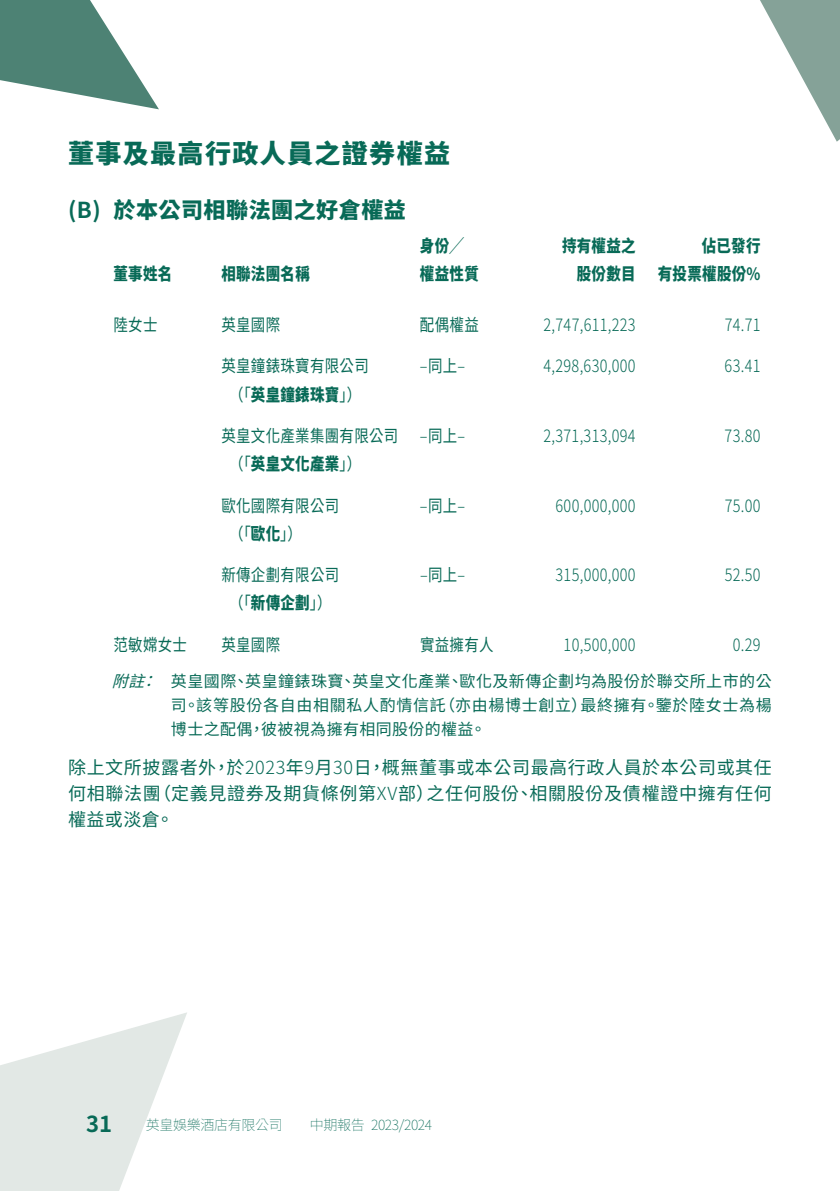
<style>
.page{position:relative;width:840px;height:1191px;background:#fff}
.page>*{position:absolute;margin:0;border:0;box-sizing:border-box;transform-origin:0 0}
.t1{font:900 26px "Noto Sans CJ Ktc";letter-spacing:.05em;color:#086a57}
.t2{font:900 22px "Noto Sans CJ Ktc";letter-spacing:.025em;color:#086a57}
.t3{font:700 22px "Noto Sans CJ Ktc";color:#086a57}
.t4{font:18px/26px "Noto Sans CJ Ktc";letter-spacing:.03em;color:#086a57}
.t5{font:300 18px "Noto Sans CJ Ktc";letter-spacing:.03em;color:#086a57}
.t6{font:300 17px "Noto Sans CJ Ktc";letter-spacing:.02em;color:#086a57;scale:.85 1}
.t7{font:17px/28px "Noto Sans CJ Ktc";letter-spacing:.02em;color:#086a57;text-align:center;scale:.85 1}
.t8{font:900 17px/28px "Noto Sans CJ Ktc";letter-spacing:.025em;color:#086a57;text-align:right;scale:.85 1}
.t9{font:16px "Noto Sans CJ Ktc";letter-spacing:.025em;color:#086a57}
.t10{font:italic 16px "Noto Sans CJ Ktc";color:#086a57}
.t11{font:100 14px "Noto Sans CJ Ktc";letter-spacing:-.025em;color:#086a57}
.s1{font-weight:700}
.s2{font-weight:900}
.s3{font-weight:400}
.s4{font-style:italic}
.s5{font-weight:300}
</style>
<div class="page">
<svg style="left:0;top:1012px;width:187px;height:179px"></svg>
<svg style="left:760px;top:0;width:79px;height:142px;fill:#85a298"></svg>
<svg style="left:0;top:0;width:159px;height:109px"></svg>
<h1 class="t1" style="left:68px;top:139px;width:383px">董事及最高行政人員之證券權益</h1>
<p class="t2" style="left:113px;top:197px;width:294px">於本公司相聯法團之好倉權益</p>
<p class="t3" style="left:68px;top:197px;width:34px">B( )</p>
<p class="t8" style="left:113px;top:260px;width:71px">董事姓名</p>
<p class="t7" style="left:113px;top:311px;width:53px">陸女士</p>
<p class="t8" style="left:221px;top:260px;width:105px">相聯法團名稱</p>
<p class="t7" style="left:221px;top:311px;width:71px">英皇國際</p>
<p class="t8" style="left:420px;top:232px;width:71px;text-align:left">身份╱權益性質</p>
<p class="t8" style="left:561px;top:232px;width:88px">持有權益之股份數目</p>
<p class="t8" style="left:657px;top:232px;width:122px">佔已發行<br>有投票權股份<span class="s1">%</span></p>
<p class="t6" style="left:724px;top:315px;width:44px">74.71</p>
<p class="t7" style="left:420px;top:311px;width:71px">配偶權益</p>
<p class="t6" style="left:543px;top:315px;width:110px">2,747,611,223</p>
<p class="t7" style="left:221px;top:352px;width:175px">英皇鐘錶珠寶有限公司（「<span class="s2">英皇鐘錶珠寶</span> (「</p>
<p class="t6" style="left:724px;top:357px;width:44px">63.41</p>
<p class="t6" style="left:420px;top:357px;width:55px">‒<span class="s3">同上</span>‒</p>
<p class="t6" style="left:543px;top:357px;width:110px">4,298,630,000</p>
<p class="t7" style="left:229px;top:422px;width:200px;text-align:left;text-indent:-8px">英皇文化產業集團有限公司（「<span class="s2">英皇文化產業</span> (「</p>
<p class="t6" style="left:724px;top:426px;width:44px">73.80</p>
<p class="t6" style="left:420px;top:426px;width:55px">‒<span class="s3">同上</span>‒</p>
<p class="t6" style="left:543px;top:426px;width:110px">2,371,313,094</p>
<p class="t7" style="left:229px;top:492px;width:131px;text-align:left;text-indent:-8px">歐化國際有限公司（「<span class="s2">歐化</span> (「</p>
<p class="t6" style="left:724px;top:496px;width:44px">75.00</p>
<p class="t6" style="left:420px;top:496px;width:55px">‒<span class="s3">同上</span>‒</p>
<p class="t6" style="left:555px;top:496px;width:96px">600,000,000</p>
<p class="t7" style="left:221px;top:561px;width:140px">新傳企劃有限公司（「<span class="s2">新傳企劃</span> (「</p>
<p class="t6" style="left:724px;top:565px;width:44px">52.50</p>
<p class="t6" style="left:420px;top:565px;width:55px">‒<span class="s3">同上</span>‒</p>
<p class="t6" style="left:555px;top:565px;width:96px">315,000,000</p>
<p class="t7" style="left:113px;top:631px;width:88px">范敏嫦女士</p>
<p class="t7" style="left:221px;top:631px;width:71px">英皇國際</p>
<p class="t7" style="left:420px;top:631px;width:88px">實益擁有人</p>
<p class="t6" style="left:563px;top:635px;width:86px">10,500,000</p>
<p class="t6" style="left:732px;top:635px;width:34px">0.29</p>
<p class="t9" style="left:352px;top:672px;width:100px">英皇文化產業</p>
<p class="t9" style="left:459px;top:672px;width:313px">歐化及新傳企劃均為股份於聯交所上市的公</p>
<p class="t9" style="left:245px;top:672px;width:100px">英皇鐘錶珠寶</p>
<p class="t9" style="left:140px;top:672px;width:97px"><span class="s4">：</span>英皇國際</p>
<p class="t10" style="left:112px;top:672px;width:46px">附註</p>
<p class="t9" style="left:233px;top:672px;width:17px">、</p>
<p class="t9" style="left:340px;top:672px;width:17px">、</p>
<p class="t9" style="left:447px;top:672px;width:17px">、</p>
<p class="t9" style="left:439px;top:696px;width:150px">（亦由楊博士創立）</p>
<p class="t9" style="left:655px;top:696px;width:117px">鑒於陸女士為楊</p>
<p class="t9" style="left:196px;top:696px;width:251px">該等股份各自由相關私人酌情信託</p>
<p class="t9" style="left:580px;top:696px;width:67px">最終擁有</p>
<p class="t9" style="left:171px;top:696px;width:17px">司</p>
<p class="t9" style="left:183px;top:696px;width:17px">。</p>
<p class="t9" style="left:642px;top:696px;width:17px">。</p>
<p class="t9" style="left:171px;top:720px;width:83px">博士之配偶</p>
<p class="t9" style="left:261px;top:720px;width:214px">彼被視為擁有相同股份的權益</p>
<p class="t9" style="left:470px;top:720px;width:17px">。</p>
<p class="t9" style="left:249px;top:720px;width:17px">，</p>
<p class="t4" style="left:68px;top:755px;width:150px">除上文所披露者外</p>
<p class="t4" style="left:382px;top:755px;width:391px">概無董事或本公司最高行政人員於本公司或其任</p>
<p class="t5" style="left:226px;top:757px;width:147px"><span class="s3">於</span>2023<span class="s3">年月</span>9 30<span class="s3">日</span></p>
<p class="t4" style="left:212px;top:755px;width:19px">，</p>
<p class="t4" style="left:367px;top:755px;width:19px">，</p>
<p class="t4" style="left:153px;top:781px;width:282px">（定義見證券及期貨條例第<span class="s5">XV</span>部）</p>
<p class="t4" style="left:529px;top:781px;width:243px">相關股份及債權證中擁有任何</p>
<p class="t4" style="left:426px;top:781px;width:94px">之任何股份</p>
<p class="t4" style="left:156px;top:781px;width:19px;text-indent:-87px">何相聯法團。</p>
<p class="t4" style="left:515px;top:781px;width:19px">、</p>
<p class="t4" style="left:68px;top:807px;width:93px">權益或淡倉</p>
<p class="t3" style="left:86px;top:1112px;width:27px">31</p>
<p class="t11" style="left:146px;top:1116px;width:138px">英皇娛樂酒店有限公司</p>
<p class="t11" style="left:309px;top:1116px;width:56px">中期報告</p>
<p class="t11" style="left:371px;top:1116px;width:63px">2023/2024</p>
</div>
